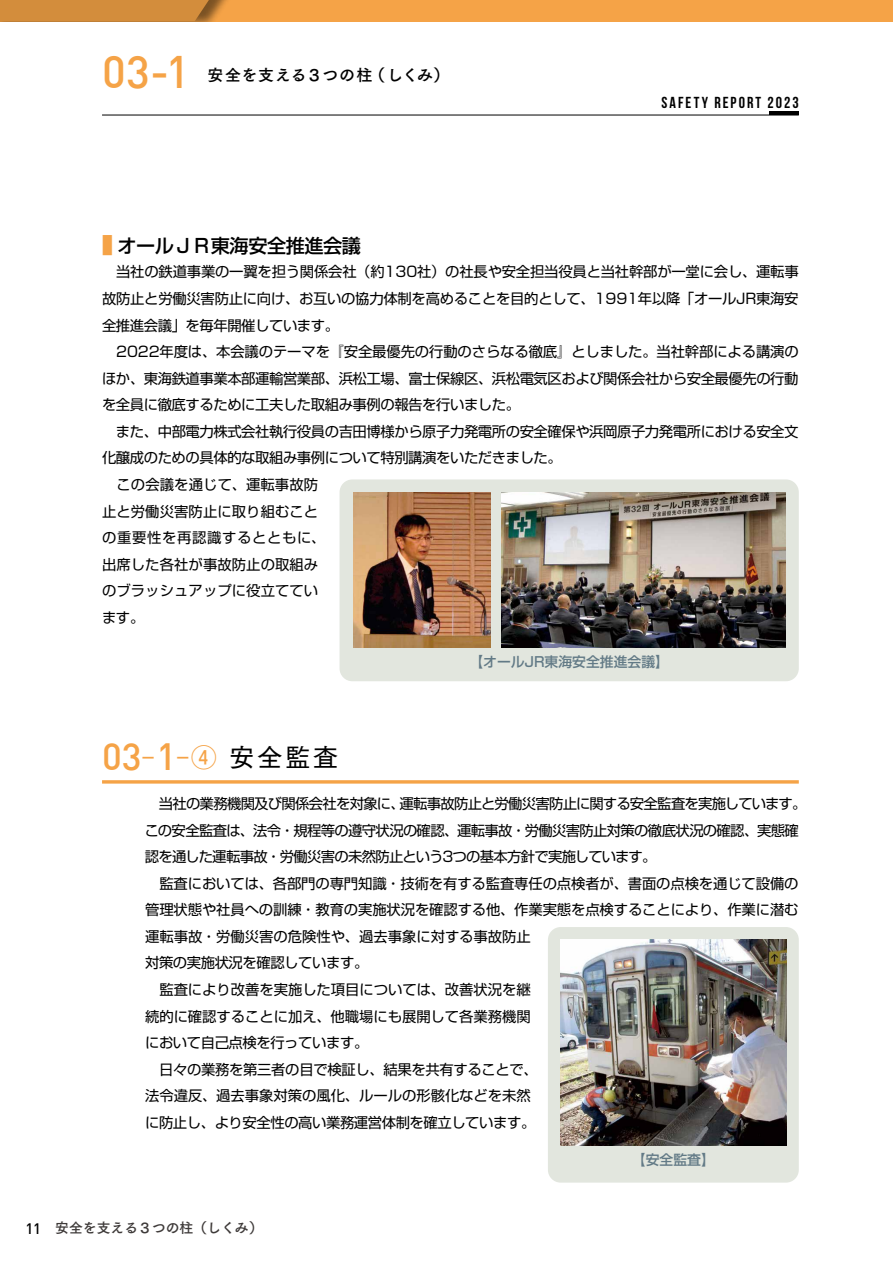
<style>
.page{position:relative;width:893px;height:1263px;background:#fff}
.page>*{position:absolute;margin:0;border:0;box-sizing:border-box;transform-origin:0 0}
.t1{font:500 44.7px "DIN";color:#f5a347}
.t2{font:25.5px "Tsuku Go Pro D";color:#000}
.t3{font:500 19.2px "Shin Go Pro";letter-spacing:-.02em;color:#000}
.t4{font:700 15.9px "Bebas Neue";letter-spacing:.13em;color:#000}
.t5{font:15.9px "Tsuku Go Pro B";letter-spacing:.025em;color:#000}
.t6{font:14.4px/26.5px "Shin Go Pro";letter-spacing:-.02em;color:#000}
.t7{font:500 13.8px "Shin Go Pro";color:#627a86}
.t8{font:13.8px "Tsuku Go Pro B";color:#3e3a39}
.s1{font-size:23.4px;color:#f5a347}
.s2{font-family:"DIN";font-weight:500;font-size:37.2px;color:#f5a347}
.s3{font-family:"Gothic BBB Pro";font-weight:500;color:#f5a347}
.s4{font-family:"Futo Go B101 Pro";font-weight:700;color:#f5a347}
.s5{font-family:"DIN";font-weight:500;font-size:14.85px;color:#000}
</style>
<div class="page">
<svg style="left:102px;top:780px;width:697px;height:4px;background:#f6b061"></svg>
<div style="left:548px;top:927px;width:251px;height:255px;background:#e2e6de;border-radius:13px"></div>
<img style="left:560px;top:940px;width:226px;height:205px">
<div style="left:340px;top:479px;width:459px;height:202px;background:#e2e6de;border-radius:13px"></div>
<img style="left:502px;top:492px;width:284px;height:156px">
<img style="left:353px;top:492px;width:138px;height:156px">
<div style="left:0;top:0;width:893px;height:21px;background:#f5a347"></div>
<div style="left:0;top:0;width:237px;height:21px;background:#000;opacity:.5"></div>
<div style="left:0;top:0;width:217px;height:21px;background:#d38d3c"></div>
<hr style="left:769px;top:111px;width:30px;height:4px;background:#000">
<hr style="left:102px;top:115px;width:697px;height:1px;background:#000">
<h1 class="t1" style="left:102px;top:43px;width:89px">03-1</h1>
<p class="t5" style="left:207px;top:61px;width:243px">安全を支える３つの柱（しくみ）</p>
<p class="t4" style="left:661px;top:93px;width:139px">SAFETY REPORT 2023</p>
<h3 class="t3" style="left:102px;top:229px;width:260px"><span class="s1">■</span> オールＪＲ東海安全推進会議</h3>
<p class="t6" style="left:102px;top:257px;width:698px">　当社の鉄道事業の一翼を担う関係会社（約130社）の社長や安全担当役員と当社幹部が一堂に会し、運転事故防止と労働災害防止に向け、お互いの協力体制を高めることを目的として、1991年以降「オールJR東海安全推進会議」を毎年開催しています。<br>　2022年度は、本会議のテーマを『安全最優先の行動のさらなる徹底』としました。当社幹部による講演のほか、東海鉄道事業本部運輸営業部、浜松工場、富士保線区、浜松電気区および関係会社から安全最優先の行動を全員に徹底するために工夫した取組み事例の報告を行いました。<br>　また、中部電力株式会社執行役員の吉田博様から原子力発電所の安全確保や浜岡原子力発電所における安全文化醸成のための具体的な取組み事例について特別講演をいただきました。<br>　この会議を通じて、運転事故防<br>止と労働災害防止に取り組むこと<br>の重要性を再認識するとともに、<br>出席した各社が事故防止の取組み<br>のブラッシュアップに役立ててい<br>ます。</p>
<h2 class="t2" style="left:102px;top:735px;width:238px"><span class="s2">03</span><span class="s3">-</span><span class="s2">1</span><span class="s3">-</span><span class="s4">④</span> 安全監査</h2>
<p class="t7" style="left:469px;top:650px;width:201px">【オールJR東海安全推進会議】</p>
<p class="t6" style="left:145px;top:788px;width:663px">　当社の業務機関及び関係会社を対象に、運転事故防止と労働災害防止に関する安全監査を実施しています。この安全監査は、法令・規程等の遵守状況の確認、運転事故・労働災害防止対策の徹底状況の確認、実態確認を通した運転事故・労働災害の未然防止という3つの基本方針で実施しています。<br>　監査においては、各部門の専門知識・技術を有する監査専任の点検者が、書面の点検を通じて設備の管理状態や社員への訓練・教育の実施状況を確認する他、作業実態を点検することにより、作業に潜む運転事故・労働災害の危険性や、過去事象に対する事故防止<br>対策の実施状況を確認しています。<br>　監査により改善を実施した項目については、改善状況を継<br>続的に確認することに加え、他職場にも展開して各業務機関<br>において自己点検を行っています。<br>　日々の業務を第三者の目で検証し、結果を共有することで、<br>法令違反、過去事象対策の風化、ルールの形骸化などを未然<br>に防止し、より安全性の高い業務運営体制を確立しています。</p>
<p class="t8" style="left:25px;top:1216px;width:239px"><span class="s5">11</span> 安全を支える３つの柱（しくみ）</p>
<p class="t7" style="left:632px;top:1148px;width:84px">【安全監査】</p>
</div>
